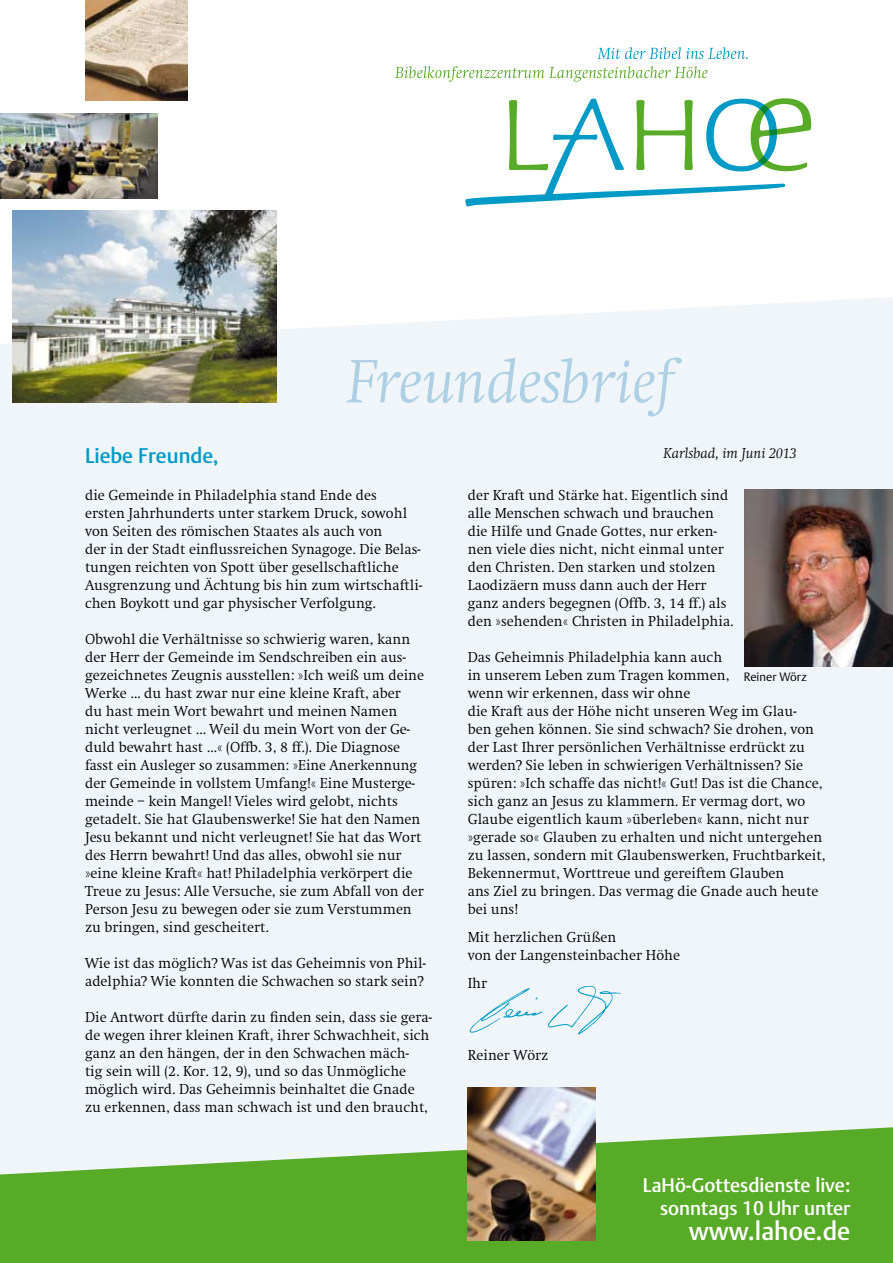
<style>
.page{position:relative;width:893px;height:1263px;background:#fff}
.page>*{position:absolute;margin:0;border:0;box-sizing:border-box;transform-origin:0 0}
.t1{font:italic 300 62.1px "Swift Com";color:#add0e4}
.t2{font:500 25.5px "DTL Argo TOT";color:#fff}
.t3{font:500 21px "DTL Argo TOT";color:#009ac6}
.t4{font:500 19.5px/22.5px "DTL Argo TOT";color:#fff;text-align:right}
.t5{font:300 15px/18px "Swift EF";color:#000}
.t6{font:italic 300 15px "Swift EF";color:#000}
.t7{font:300 12px "DTL Argo TPRO";color:#000}
</style>
<div class="page">
<div style="left:0;top:297px;width:893px;height:830px;background:#eff5f9"></div>
<svg style="left:597px;top:47px;width:151px;height:12px"></svg>
<svg style="left:395px;top:66px;width:312px;height:16px"></svg>
<svg style="left:465px;top:98px;width:346px;height:108px"></svg>
<img style="left:13px;top:211px;width:263px;height:191px">
<img style="left:0;top:113px;width:157px;height:85px">
<img style="left:85px;top:0;width:102px;height:100px">
<svg style="left:0;top:1127px;width:893px;height:136px;fill:#58ab27"></svg>
<div style="left:346px;top:358px;width:336px;height:58px;background:#eff5f9"></div>
<img style="left:744px;top:489px;width:149px;height:177px">
<img style="left:468px;top:1087px;width:127px;height:154px">
<img style="left:464px;top:980px;width:164px;height:60px">
<h1 class="t1" style="left:347px;top:345px;width:328px">Freundesbrief</h1>
<h3 class="t3" style="left:85px;top:443px;width:135px">Liebe Freunde,</h3>
<p class="t6" style="left:663px;top:445px;width:135px">Karlsbad, im Juni 2013</p>
<p class="t5" style="left:85px;top:487px;width:338px">die Gemeinde in Philadelphia stand Ende des<br>ersten Jahrhunderts unter starkem Druck, sowohl von Seiten des römischen Staates als auch von<br>der in der Stadt einflussreichen Synagoge. Die Belas&shy;tungen reichten von Spott über gesellschaftliche Ausgrenzung und Ächtung bis hin zum wirtschaftli&shy;chen Boykott und gar physischer Verfolgung.</p>
<p class="t5" style="left:85px;top:631px;width:341px">Obwohl die Verhältnisse so schwierig waren, kann der Herr der Gemeinde im Sendschreiben ein aus&shy;gezeichnetes Zeugnis ausstellen: »Ich weiß um deine Werke … du hast zwar nur eine kleine Kraft, aber<br>du hast mein Wort bewahrt und meinen Namen nicht verleugnet … Weil du mein Wort von der Ge&shy;duld bewahrt hast …« (Offb. 3, 8 ff.). Die Diagnose fasst ein Ausleger so zusammen: »Eine Anerkennung der Gemeinde in vollstem Umfang!« Eine Musterge&shy;meinde – kein Mangel! Vieles wird gelobt, nichts getadelt. Sie hat Glaubenswerke! Sie hat den Namen Jesu bekannt und nicht verleugnet! Sie hat das Wort des Herrn bewahrt! Und das alles, obwohl sie nur »eine kleine Kraft« hat! Philadelphia verkörpert die Treue zu Jesus: Alle Versuche, sie zum Abfall von der Person Jesu zu bewegen oder sie zum Verstummen zu bringen, sind gescheitert.</p>
<p class="t5" style="left:85px;top:955px;width:342px">Wie ist das möglich? Was ist das Geheimnis von Phil&shy;adelphia? Wie konnten die Schwachen so stark sein?</p>
<p class="t5" style="left:85px;top:1009px;width:348px">Die Antwort dürfte darin zu finden sein, dass sie gera&shy;de wegen ihrer kleinen Kraft, ihrer Schwachheit, sich ganz an den hängen, der in den Schwachen mäch-<br>tig sein will (2. Kor. 12, 9), und so das Unmögliche möglich wird. Das Geheimnis beinhaltet die Gnade zu erkennen, dass man schwach ist und den braucht,</p>
<p class="t5" style="left:468px;top:487px;width:267px">der Kraft und Stärke hat. Eigentlich sind alle Menschen schwach und brauchen die Hilfe und Gnade Gottes, nur erken&shy;nen viele dies nicht, nicht einmal unter den Christen. Den starken und stolzen Laodizäern muss dann auch der Herr ganz anders begegnen (Offb. 3, 14 ff.) als den »sehenden« Christen in Philadelphia.</p>
<p class="t5" style="left:468px;top:649px;width:359px">Das Geheimnis Philadelphia kann auch<br>in unserem Leben zum Tragen kommen,<br>wenn wir erkennen, dass wir ohne<br>die Kraft aus der Höhe nicht unseren Weg im Glau-<br>ben gehen können. Sie sind schwach? Sie drohen, von der Last Ihrer persönlichen Verhältnisse erdrückt zu werden? Sie leben in schwierigen Verhältnissen? Sie spüren: »Ich schaffe das nicht!« Gut! Das ist die Chance, sich ganz an Jesus zu klammern. Er vermag dort, wo Glaube eigentlich kaum »überleben« kann, nicht nur »gerade so« Glauben zu erhalten und nicht untergehen zu lassen, sondern mit Glaubenswerken, Fruchtbarkeit, Bekennermut, Worttreue und gereiftem Glauben<br>ans Ziel zu bringen. Das vermag die Gnade auch heute bei uns!</p>
<p class="t5" style="left:468px;top:928px;width:214px">Mit herzlichen Grüßen<br>von der Langensteinbacher Höhe</p>
<p class="t5" style="left:468px;top:974px;width:21px">Ihr</p>
<p class="t7" style="left:744px;top:669px;width:64px">Reiner Wörz</p>
<p class="t5" style="left:468px;top:1046px;width:82px">Reiner Wörz</p>
<h3 class="t4" style="left:643px;top:1174px;width:209px">LaHö-Gottesdienste live: sonntags 10 Uhr unter</h3>
<h2 class="t2" style="left:689px;top:1216px;width:163px">www.lahoe.de</h2>
</div>
